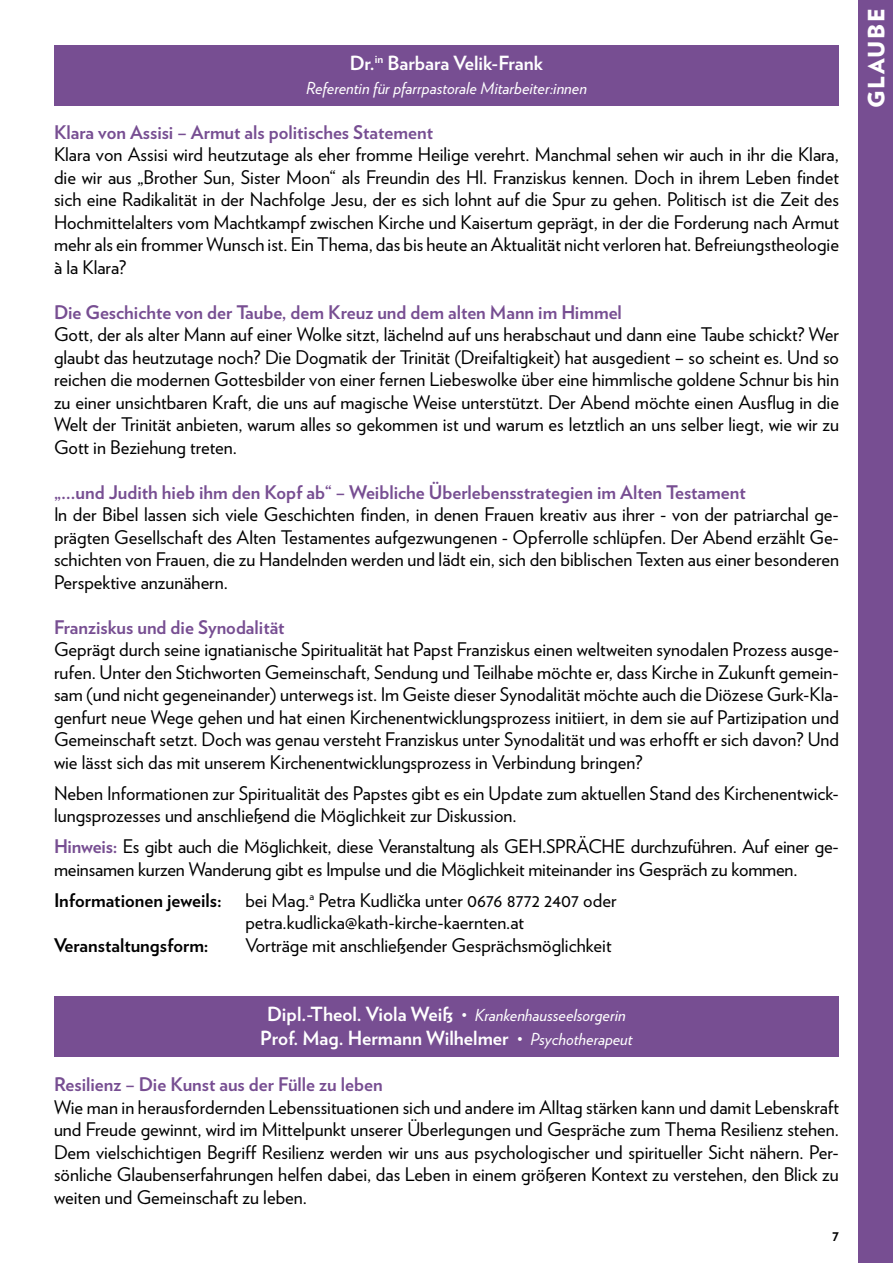
<style>
.page{position:relative;width:893px;height:1263px;background:#fff}
.page>*{position:absolute;margin:0;border:0;box-sizing:border-box;transform-origin:0 0}
.t1{font:900 22.5px "Verlag";letter-spacing:.065em;color:#fff}
.t2{font:700 19.5px "Verlag";color:#fff}
.t3{font:18.75px/22.5px "Verlag";color:#000;text-align:justify}
.t4{font:700 18.75px "Verlag";color:#774e92}
.t5{font:700 18.75px "Verlag";color:#000}
.t6{font:italic 16.5px "Verlag";color:#fff}
.t7{font:700 15px "Verlag";color:#000}
.s1{font-weight:700;color:#774e92}
.s2{font-weight:700;font-style:normal;font-size:19.5px}
.s3{font-weight:300;font-style:normal}
.s4{font-weight:300;font-size:16.5px}
.s5{font-weight:400;font-style:italic;font-size:16.5px}
</style>
<div class="page">
<div style="left:858px;top:0;width:35px;height:1263px;background:#774e92"></div>
<div style="left:54px;top:45px;width:785px;height:37px;background:#774e92"></div>
<div style="left:54px;top:72px;width:785px;height:33px;background:#774e92"></div>
<div style="left:54px;top:997px;width:785px;height:36px;background:#774e92"></div>
<div style="left:54px;top:1021px;width:785px;height:36px;background:#774e92"></div>
<p class="t2" style="left:350px;top:47px;width:195px">Dr.<sup>in</sup> Barbara Velik-Frank</p>
<p class="t6" style="left:306px;top:75px;width:282px">Referentin für pfarrpastorale Mitarbeiter:innen</p>
<p class="t4" style="left:54px;top:117px;width:380px">Klara von Assisi – Armut als politisches Statement</p>
<p class="t3" style="left:54px;top:142px;width:787px">Klara von Assisi wird heutzutage als eher fromme Heilige verehrt. Manchmal sehen wir auch in ihr die Klara, die wir aus „Brother Sun, Sister Moon“ als Freundin des Hl. Franziskus kennen. Doch in ihrem Leben findet sich eine Radikalität in der Nachfolge Jesu, der es sich lohnt auf die Spur zu gehen. Politisch ist die Zeit des Hochmittelalters vom Machtkampf zwischen Kirche und Kaisertum geprägt, in der die Forderung nach Armut mehr als ein frommer Wunsch ist. Ein Thema, das bis heute an Aktualität nicht verloren hat. Befreiungstheologie à la Klara?</p>
<p class="t4" style="left:54px;top:297px;width:569px">Die Geschichte von der Taube, dem Kreuz und dem alten Mann im Himmel</p>
<p class="t3" style="left:54px;top:322px;width:787px">Gott, der als alter Mann auf einer Wolke sitzt, lächelnd auf uns herabschaut und dann eine Taube schickt? Wer glaubt das heutzutage noch? Die Dogmatik der Trinität (Dreifaltigkeit) hat ausgedient – so scheint es. Und so reichen die modernen Gottesbilder von einer fernen Liebeswolke über eine himmlische goldene Schnur bis hin zu einer unsichtbaren Kraft, die uns auf magische Weise unterstützt. Der Abend möchte einen Ausflug in die Welt der Trinität anbieten, warum alles so gekommen ist und warum es letztlich an uns selber liegt, wie wir zu Gott in Beziehung treten.</p>
<p class="t4" style="left:54px;top:477px;width:693px">„…und Judith hieb ihm den Kopf ab“ – Weibliche Überlebensstrategien im Alten Testament</p>
<p class="t3" style="left:54px;top:502px;width:786px">In der Bibel lassen sich viele Geschichten finden, in denen Frauen kreativ aus ihrer - von der patriarchal ge&shy;prägten Gesellschaft des Alten Testamentes aufgezwungenen - Opferrolle schlüpfen. Der Abend erzählt Ge&shy;schichten von Frauen, die zu Handelnden werden und lädt ein, sich den biblischen Texten aus einer besonderen Perspektive anzunähern.</p>
<p class="t4" style="left:54px;top:612px;width:232px">Franziskus und die Synodalität</p>
<p class="t3" style="left:54px;top:637px;width:787px">Geprägt durch seine ignatianische Spiritualität hat Papst Franziskus einen weltweiten synodalen Prozess ausge&shy;rufen. Unter den Stichworten Gemeinschaft, Sendung und Teilhabe möchte er, dass Kirche in Zukunft gemein&shy;sam (und nicht gegeneinander) unterwegs ist. Im Geiste dieser Synodalität möchte auch die Diözese Gurk-Kla&shy;genfurt neue Wege gehen und hat einen Kirchenentwicklungsprozess initiiert, in dem sie auf Partizipation und Gemeinschaft setzt. Doch was genau versteht Franziskus unter Synodalität und was erhofft er sich davon? Und wie lässt sich das mit unserem Kirchenentwicklungsprozess in Verbindung bringen?</p>
<p class="t3" style="left:54px;top:781px;width:786px">Neben Informationen zur Spiritualität des Papstes gibt es ein Update zum aktuellen Stand des Kirchenentwick&shy;lungsprozesses und anschließend die Möglichkeit zur Diskussion.</p>
<p class="t3" style="left:54px;top:834px;width:786px"><span class="s1">Hinweis:</span> Es gibt auch die Möglichkeit, diese Veranstaltung als GEH.SPRÄCHE durchzuführen. Auf einer ge&shy;meinsamen kurzen Wanderung gibt es Impulse und die Möglichkeit miteinander ins Gespräch zu kommen.</p>
<p class="t5" style="left:54px;top:885px;width:169px">Informationen jeweils:</p>
<p class="t3" style="left:245px;top:888px;width:373px">bei Mag.<sup>a</sup> Petra Kudlička unter 0676 8772 2407 oder petra.kudlicka@kath-kirche-kaernten.at</p>
<p class="t5" style="left:54px;top:930px;width:156px">Veranstaltungsform:</p>
<p class="t3" style="left:245px;top:933px;width:368px">Vorträge mit anschließender Gesprächsmöglichkeit</p>
<p class="t6" style="left:267px;top:1002px;width:360px"><span class="s2">Dipl.-Theol. Viola Weiß</span> <span class="s3">•</span> Krankenhausseelsorgerin</p>
<p class="t2" style="left:260px;top:1022px;width:374px">Prof. Mag. Hermann Wilhelmer <span class="s4">•</span> <span class="s5">Psychotherapeut</span></p>
<p class="t4" style="left:54px;top:1070px;width:330px">Resilienz – Die Kunst aus der Fülle zu leben</p>
<p class="t3" style="left:54px;top:1095px;width:786px">Wie man in herausfordernden Lebenssituationen sich und andere im Alltag stärken kann und damit Lebenskraft und Freude gewinnt, wird im Mittelpunkt unserer Überlegungen und Gespräche zum Thema Resilienz stehen.<br>Dem vielschichtigen Begriff Resilienz werden wir uns aus psychologischer und spiritueller Sicht nähern. Per&shy;sönliche Glaubenserfahrungen helfen dabei, das Leben in einem größeren Kontext zu verstehen, den Blick zu weiten und Gemeinschaft zu leben.</p>
<p class="t7" style="left:832px;top:1224px;width:8px">7</p>
<p class="t1" style="left:858px;top:108px;width:101px;rotate:-90deg">GLAUBE</p>
</div>
